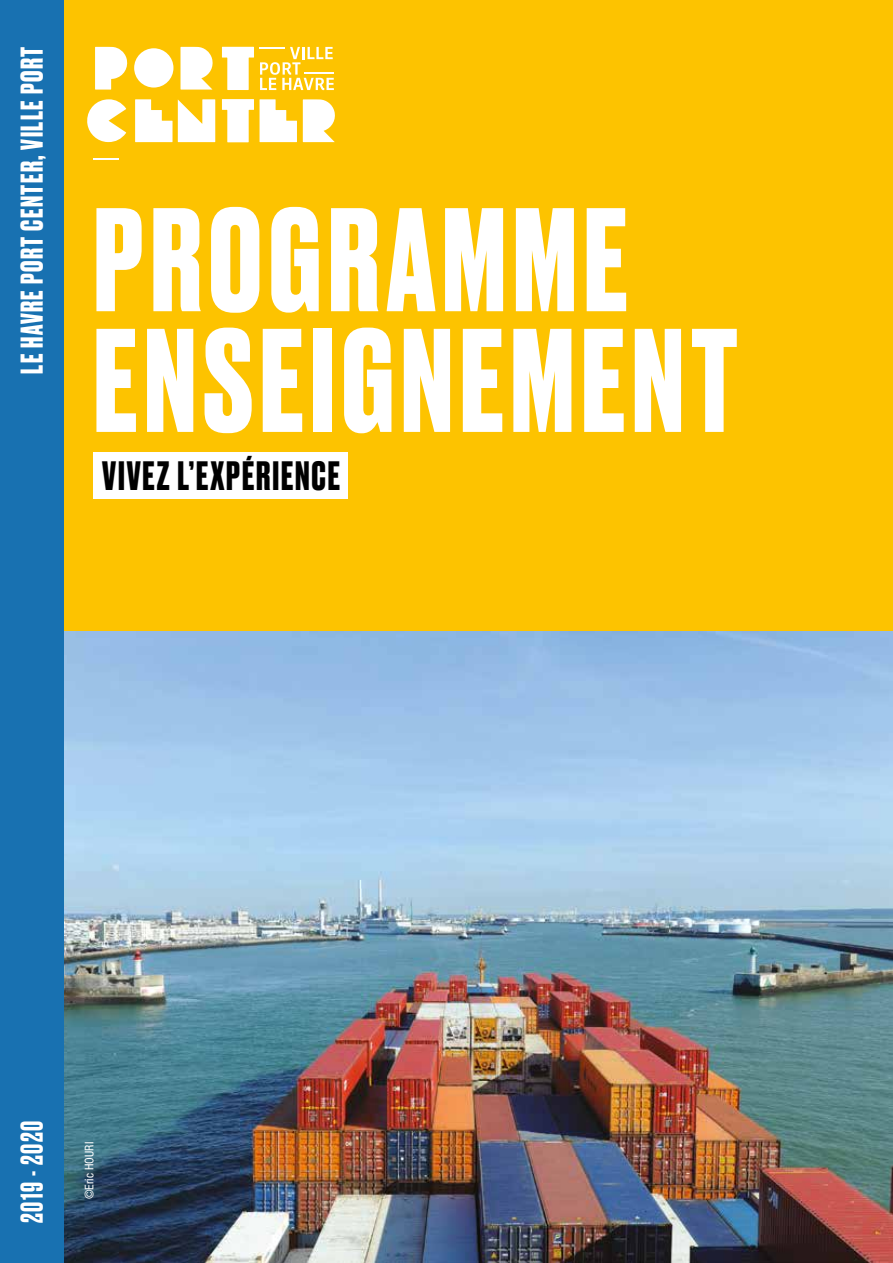
<style>
.page{position:relative;width:893px;height:1263px;background:#fff}
.page>*{position:absolute;margin:0;border:0;box-sizing:border-box;transform-origin:0 0}
.t1{font:700 138.6px/120.8px "Druk";letter-spacing:.05em;color:#fff}
.t2{font:700 38.55px "Druk";letter-spacing:.05em;color:#000}
.t3{font:700 29.7px "Druk";letter-spacing:.05em;color:#fff}
.t4{font:500 29.7px "Druk";letter-spacing:.05em;color:#fff}
.t5{font:condensed 12px "Helvetica Neue";color:#fff}
</style>
<div class="page">
<div style="left:64px;top:0;width:829px;height:631px;background:#fdc300"></div>
<img style="left:64px;top:631px;width:829px;height:632px">
<div style="left:0;top:0;width:64px;height:1263px;background:#1871b1"></div>
<svg style="left:180px;top:47px;width:33px;height:43px"></svg>
<svg style="left:95px;top:47px;width:78px;height:43px"></svg>
<svg style="left:222px;top:47px;width:32px;height:43px"></svg>
<svg style="left:222px;top:99px;width:32px;height:43px"></svg>
<svg style="left:303px;top:99px;width:32px;height:43px"></svg>
<svg style="left:87px;top:99px;width:39px;height:43px"></svg>
<svg style="left:135px;top:99px;width:80px;height:43px"></svg>
<svg style="left:260px;top:99px;width:37px;height:43px"></svg>
<svg style="left:260px;top:47px;width:74px;height:43px"></svg>
<hr style="left:94px;top:158px;width:25px;height:2px;background:#fff">
<div style="left:94px;top:452px;width:254px;height:46px;background:#fff"></div>
<p class="t3" style="left:12px;top:374px;width:329px;rotate:-90deg">LE HAVRE PORT CENTER, VILLE PORT</p>
<h1 class="t1" style="left:94px;top:193px;width:646px">PROGRAMME<br>ENSEIGNEMENT</h1>
<p class="t2" style="left:102px;top:449px;width:239px">VIVEZ L’EXPÉRIENCE</p>
<p class="t4" style="left:12px;top:1223px;width:104px;rotate:-90deg">2019 - 2020</p>
<p class="t5" style="left:82px;top:1199px;width:59px;rotate:-90deg">©Eric HOURI</p>
</div>
